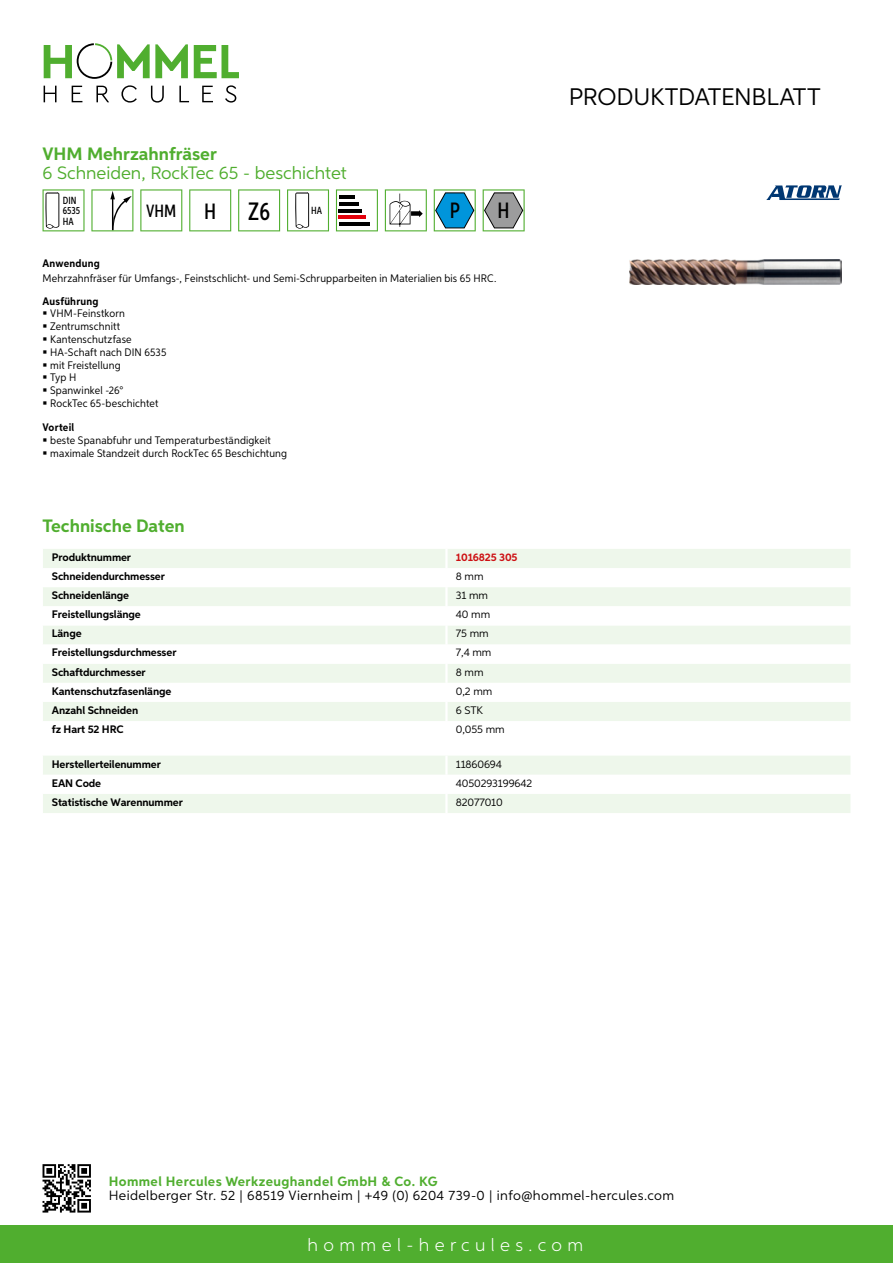
<style>
.page{position:relative;width:893px;height:1263px;background:#fff}
.page>*{position:absolute;margin:0;border:0;box-sizing:border-box;transform-origin:0 0}
.t1{font:500 25.2px "Aspira XX Nar";color:#000}
.t2{font:24px "Aspira";letter-spacing:-.01em;color:#000}
.t3{font:500 22.2px "Aspira XX Nar";color:#000}
.t4{font:700 18px "Aspira";color:#50ae2f}
.t5{font:18px "Aspira";color:#50ae2f}
.t6{font:300 18px "Aspira";letter-spacing:.3em;color:#fff}
.t7{font:500 17.85px "Aspira XX Nar";color:#000}
.t8{font:13.5px "Aspira";letter-spacing:.03em;color:#000}
.t9{font:700 13.5px "Aspira";letter-spacing:.03em;color:#50ae2f}
.t10{font:10.95px/12.8px "Aspira Nar";letter-spacing:.015em;color:#000}
.t11{font:700 10.95px "Aspira";letter-spacing:-.01em;color:#000}
.t12{font:10.95px "Aspira";letter-spacing:-.01em;color:#000}
.t13{font:700 10.95px "Aspira Nar";letter-spacing:.02em;color:#000}
.t14{font:700 10.95px "Aspira";letter-spacing:-.01em;color:#cd1013}
.t15{font:500 10.35px/10.4px "Aspira XX Nar";color:#000}
.s1{font-size:22.2px}
</style>
<div class="page">
<div style="left:0;top:1226px;width:893px;height:37px;background:#50ae2f"></div>
<svg style="left:43px;top:1164px;width:48px;height:48px"></svg>
<svg style="left:194px;top:45px;width:45px;height:33px"></svg>
<svg style="left:44px;top:43px;width:144px;height:36px"></svg>
<svg style="left:44px;top:86px;width:13px;height:16px"></svg>
<svg style="left:72px;top:86px;width:10px;height:16px"></svg>
<svg style="left:96px;top:86px;width:13px;height:16px"></svg>
<svg style="left:121px;top:85px;width:16px;height:18px"></svg>
<svg style="left:151px;top:86px;width:13px;height:17px"></svg>
<svg style="left:179px;top:86px;width:10px;height:16px"></svg>
<svg style="left:202px;top:86px;width:11px;height:16px"></svg>
<svg style="left:225px;top:85px;width:11px;height:18px"></svg>
<div style="left:43px;top:549px;width:807px;height:19px;background:#eef7eb"></div>
<svg style="left:43px;top:587px;width:807px;height:134px;fill:#eef7eb"></svg>
<hr style="left:445px;top:549px;width:3px;height:19px;background:#fff">
<hr style="left:445px;top:587px;width:3px;height:19px;background:#fff">
<hr style="left:445px;top:606px;width:3px;height:19px;background:#fff">
<hr style="left:445px;top:625px;width:3px;height:19px;background:#fff">
<hr style="left:445px;top:644px;width:3px;height:20px;background:#fff">
<hr style="left:445px;top:664px;width:3px;height:19px;background:#fff">
<hr style="left:445px;top:683px;width:3px;height:19px;background:#fff">
<hr style="left:445px;top:702px;width:3px;height:19px;background:#fff">
<svg style="left:43px;top:756px;width:807px;height:57px"></svg>
<hr style="left:445px;top:794px;width:3px;height:19px;background:#fff">
<svg style="left:43px;top:189px;width:42px;height:42px"></svg>
<svg style="left:91px;top:189px;width:42px;height:42px"></svg>
<svg style="left:140px;top:189px;width:42px;height:42px"></svg>
<svg style="left:189px;top:189px;width:42px;height:42px"></svg>
<svg style="left:238px;top:189px;width:42px;height:42px"></svg>
<svg style="left:287px;top:189px;width:42px;height:42px"></svg>
<svg style="left:336px;top:189px;width:42px;height:42px"></svg>
<hr style="left:339px;top:196px;width:16px;height:3px;background:#000">
<hr style="left:339px;top:202px;width:20px;height:4px;background:#000">
<hr style="left:339px;top:209px;width:23px;height:3px;background:#000">
<hr style="left:339px;top:216px;width:27px;height:3px;background:#e3000b">
<hr style="left:339px;top:222px;width:30px;height:4px;background:#000">
<svg style="left:385px;top:189px;width:42px;height:42px"></svg>
<svg style="left:434px;top:189px;width:42px;height:42px"></svg>
<svg style="left:483px;top:189px;width:42px;height:42px"></svg>
<img style="left:629px;top:259px;width:213px;height:26px">
<svg style="left:766px;top:185px;width:76px;height:15px"></svg>
<h3 class="t4" style="left:43px;top:142px;width:176px">VHM Mehrzahnfräser</h3>
<h3 class="t5" style="left:43px;top:162px;width:306px">6 Schneiden, RockTec 65 - beschichtet</h3>
<p class="t15" style="left:63px;top:195px;width:19px">DIN<br>6535<br>HA</p>
<h3 class="t7" style="left:146px;top:200px;width:72px">VHM <span class="s1">H</span></h3>
<h1 class="t1" style="left:248px;top:196px;width:23px">Z6</h1>
<p class="t15" style="left:311px;top:205px;width:12px">HA</p>
<h3 class="t3" style="left:450px;top:197px;width:12px">P</h3>
<h3 class="t3" style="left:498px;top:197px;width:14px">H</h3>
<p class="t13" style="left:43px;top:257px;width:59px">Anwendung</p>
<p class="t10" style="left:43px;top:272px;width:455px">Mehrzahnfräser für Umfangs-, Feinstschlicht- und Semi-Schrupparbeiten in Materialien bis 65 HRC.</p>
<p class="t13" style="left:43px;top:294px;width:58px">Ausführung</p>
<p class="t10" style="left:50px;top:307px;width:118px">VHM-Feinstkorn<br>Zentrumschnitt<br>Kantenschutzfase<br>HA-Schaft nach DIN 6535 mit Freistellung<br>Typ H<br>Spanwinkel -26°<br>RockTec 65-beschichtet</p>
<p class="t13" style="left:43px;top:421px;width:33px">Vorteil</p>
<p class="t10" style="left:50px;top:434px;width:239px">beste Spanabfuhr und Temperaturbeständigkeit maximale Standzeit durch RockTec 65 Beschichtung</p>
<h3 class="t4" style="left:43px;top:515px;width:144px">Technische Daten</h3>
<p class="t11" style="left:52px;top:550px;width:81px">Produktnummer</p>
<p class="t14" style="left:456px;top:550px;width:63px">1016825 305</p>
<p class="t11" style="left:52px;top:569px;width:115px">Schneidendurchmesser</p>
<p class="t12" style="left:456px;top:569px;width:29px">8 mm</p>
<p class="t11" style="left:52px;top:589px;width:79px">Schneidenlänge</p>
<p class="t12" style="left:456px;top:589px;width:34px">31 mm</p>
<p class="t11" style="left:52px;top:608px;width:90px">Freistellungslänge</p>
<p class="t12" style="left:456px;top:608px;width:36px">40 mm</p>
<p class="t11" style="left:52px;top:627px;width:31px">Länge</p>
<p class="t12" style="left:456px;top:627px;width:34px">75 mm</p>
<p class="t11" style="left:52px;top:646px;width:126px">Freistellungsdurchmesser</p>
<p class="t12" style="left:456px;top:646px;width:37px">7,4 mm</p>
<p class="t11" style="left:52px;top:665px;width:95px">Schaftdurchmesser</p>
<p class="t12" style="left:456px;top:665px;width:29px">8 mm</p>
<p class="t11" style="left:52px;top:684px;width:121px">Kantenschutzfasenlänge</p>
<p class="t12" style="left:456px;top:684px;width:38px">0,2 mm</p>
<p class="t11" style="left:52px;top:703px;width:88px">Anzahl Schneiden</p>
<p class="t12" style="left:456px;top:703px;width:22px">6 STK</p>
<p class="t11" style="left:52px;top:722px;width:73px">fz Hart 52 HRC</p>
<p class="t12" style="left:456px;top:722px;width:50px">0,055 mm</p>
<p class="t11" style="left:52px;top:757px;width:111px">Herstellerteilenummer</p>
<p class="t12" style="left:456px;top:757px;width:48px">11860694</p>
<p class="t11" style="left:52px;top:776px;width:51px">EAN Code</p>
<p class="t12" style="left:456px;top:776px;width:78px">4050293199642</p>
<p class="t11" style="left:52px;top:795px;width:132px">Statistische Warennummer</p>
<p class="t12" style="left:456px;top:795px;width:49px">82077010</p>
<h2 class="t2" style="left:569px;top:82px;width:253px">Produktdatenblatt</h2>
<p class="t9" style="left:109px;top:1172px;width:330px">Hommel Hercules Werkzeughandel GmbH &amp; Co. KG</p>
<p class="t8" style="left:109px;top:1187px;width:567px">Heidelberger Str. 52 | 68519 Viernheim | +49 (0) 6204 739-0 | info@hommel-hercules.com</p>
<h3 class="t6" style="left:307px;top:1234px;width:277px">hommel-hercules.com</h3>
</div>
